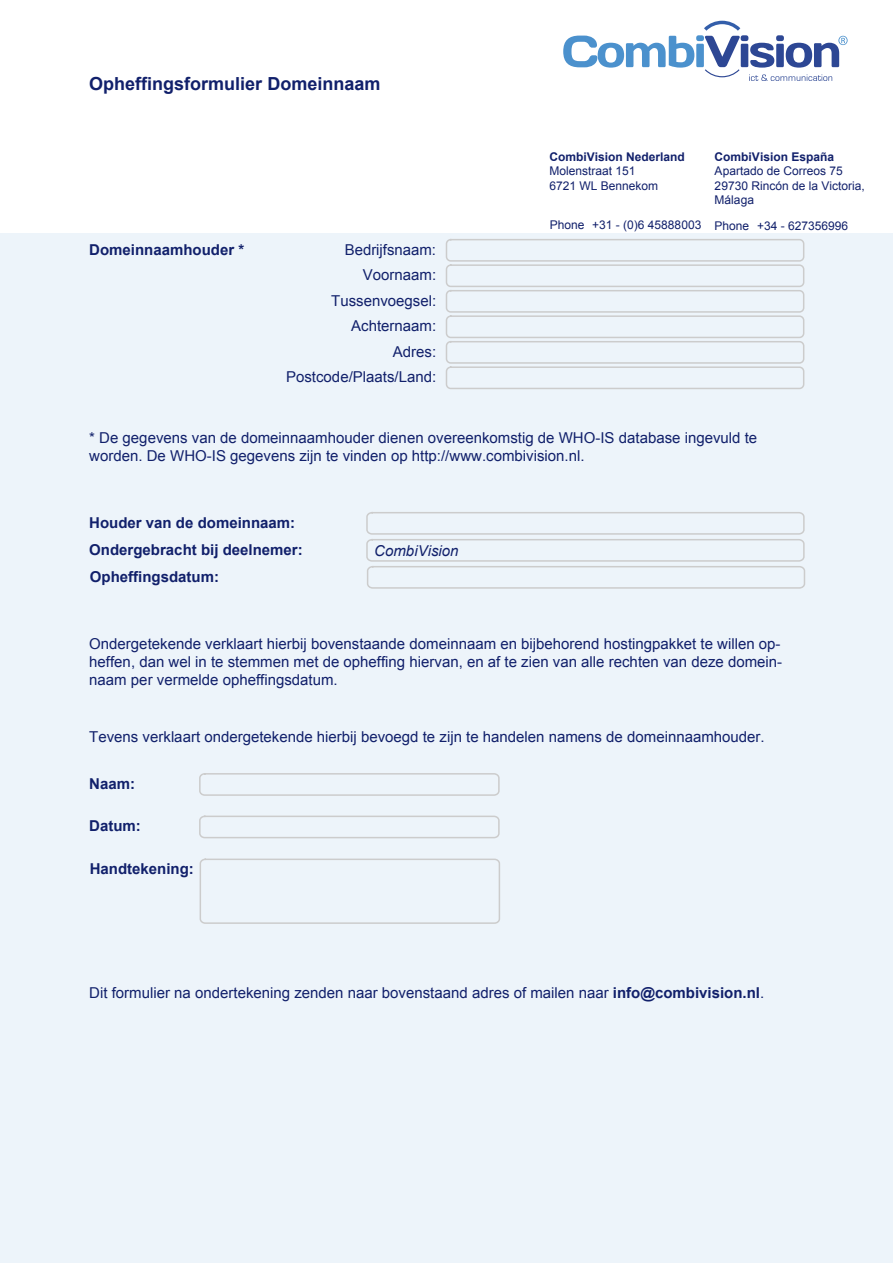
<style>
.page{position:relative;width:893px;height:1263px;background:#fff}
.page>*{position:absolute;margin:0;border:0;box-sizing:border-box;transform-origin:0 0}
.t1{font:700 18px "Arial";color:#11206b}
.t2{font:15px/25.5px "Arial";color:#11206b;text-align:right}
.t3{font:700 15px/27px "Arial";color:#11206b}
.t4{font:italic 15px "Arial";color:#11206b}
.t5{font:12px/14.4px "Arial";color:#11206b}
.t6{font:700 12px "Arial";color:#11206b}
.s1{font-weight:700}
</style>
<div class="page">
<div style="left:0;top:232px;width:893px;height:1031px;background:#edf4fa"></div>
<svg style="left:563px;top:21px;width:285px;height:60px"></svg>
<div style="left:446px;top:239px;width:358px;height:23px;border:2px solid #ccc;border-radius:4px"></div>
<div style="left:446px;top:264px;width:358px;height:23px;border:2px solid #ccc;border-radius:4px"></div>
<div style="left:446px;top:290px;width:358px;height:23px;border:2px solid #ccc;border-radius:4px"></div>
<div style="left:446px;top:315px;width:358px;height:23px;border:2px solid #ccc;border-radius:4px"></div>
<div style="left:446px;top:341px;width:358px;height:23px;border:2px solid #ccc;border-radius:4px"></div>
<div style="left:446px;top:366px;width:358px;height:23px;border:2px solid #ccc;border-radius:4px"></div>
<div style="left:199px;top:773px;width:301px;height:23px;border:2px solid #ccc;border-radius:5px"></div>
<div style="left:200px;top:858px;width:300px;height:66px;border:2px solid #ccc;border-radius:5px"></div>
<div style="left:199px;top:816px;width:301px;height:22px;border:2px solid #ccc;border-radius:5px"></div>
<svg style="left:366px;top:512px;width:440px;height:77px"></svg>
<p class="t1" style="left:89px;top:72px;width:293px">Opheffingsformulier Domeinnaam</p>
<p class="t3" style="left:89px;top:236px;width:157px">Domeinnaamhouder *</p>
<p class="t2" style="left:286px;top:237px;width:152px">Bedrijfsnaam:<br>Voornaam:<br>Tussenvoegsel:<br>Achternaam:<br>Adres:<br>Postcode/Plaats/Land:</p>
<p class="t6" style="left:550px;top:149px;width:137px">CombiVision Nederland</p>
<p class="t5" style="left:550px;top:164px;width:110px">Molenstraat 151<br>6721 WL Bennekom</p>
<p class="t6" style="left:715px;top:149px;width:121px">CombiVision España</p>
<p class="t5" style="left:715px;top:164px;width:152px">Apartado de Correos 75<br>29730 Rincón de la Victoria,<br>Málaga</p>
<p class="t5" style="left:550px;top:218px;width:300px">Phone +31 - (0)6 45888003 Phone +34 - 627356996</p>
<p class="t2" style="left:89px;top:429px;width:669px;line-height:18px;text-align:left">* De gegevens van de domeinnaamhouder dienen overeenkomstig de WHO-IS database ingevuld te worden. De WHO-IS gegevens zijn te vinden op http://www.combivision.nl.</p>
<p class="t3" style="left:89px;top:510px;width:207px">Houder van de domeinnaam:</p>
<p class="t3" style="left:89px;top:537px;width:215px">Ondergebracht bij deelnemer:<br>Opheffingsdatum:</p>
<p class="t4" style="left:374px;top:540px;width:86px">CombiVision</p>
<p class="t2" style="left:89px;top:634px;width:694px;line-height:18px;text-align:justify">Ondergetekende verklaart hierbij bovenstaande domeinnaam en bijbehorend hostingpakket te willen op&shy;heffen, dan wel in te stemmen met de opheffing hiervan, en af te zien van alle rechten van deze domein&shy;naam per vermelde opheffingsdatum.</p>
<p class="t2" style="left:89px;top:724px;width:677px">Tevens verklaart ondergetekende hierbij bevoegd te zijn te handelen namens de domeinnaamhouder.</p>
<p class="t3" style="left:89px;top:771px;width:47px">Naam:</p>
<p class="t3" style="left:89px;top:813px;width:53px">Datum:</p>
<p class="t3" style="left:90px;top:856px;width:106px">Handtekening:</p>
<p class="t2" style="left:89px;top:980px;width:676px">Dit formulier na ondertekening zenden naar bovenstaand adres of mailen naar <span class="s1">info@combivision.nl</span>.</p>
</div>
